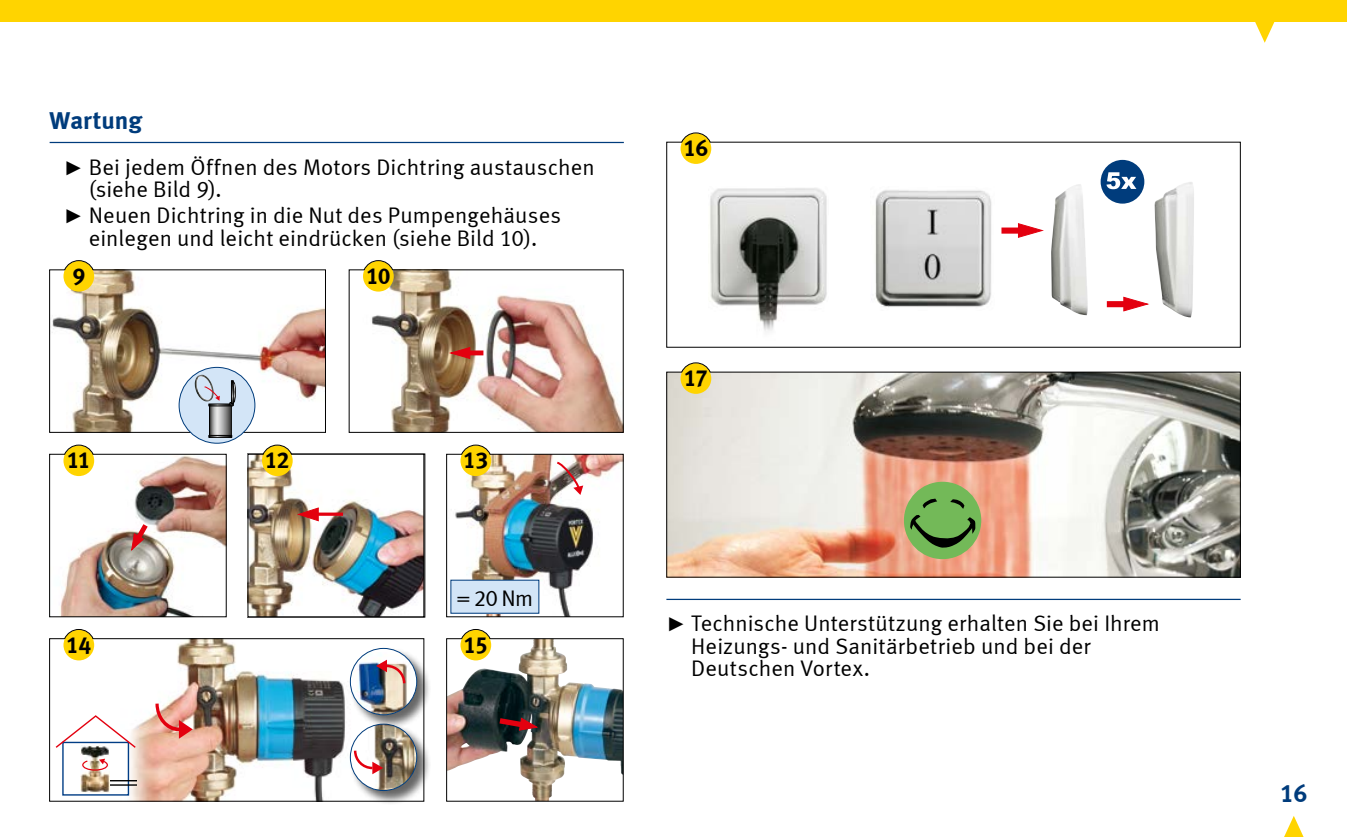
<style>
.page{position:relative;width:1347px;height:837px;background:#fff}
.page>*{position:absolute;margin:0;border:0;box-sizing:border-box;transform-origin:0 0}
.t1{font:700 25px "Meta";color:#003c7c}
.t2{font:25px "Meta Bold LF";color:#003c7c}
.t3{font:23px "Meta Bold LF";letter-spacing:-.05em;color:#000}
.t4{font:22.5px/22.5px "Meta Normal LF";letter-spacing:.005em;color:#000}
.s1{font-family:"Arial";font-size:20px}
</style>
<div class="page">
<img style="left:1051px;top:184px;width:37px;height:131px">
<img style="left:871px;top:190px;width:121px;height:117px">
<img style="left:710px;top:188px;width:117px;height:144px">
<img style="left:1154px;top:182px;width:40px;height:135px">
<svg style="left:1017px;top:223px;width:26px;height:15px"></svg>
<div style="left:1001px;top:227px;width:25px;height:6px;background:#e3000f"></div>
<div style="left:1100px;top:160px;width:44px;height:43px;background:#003c7c;border-radius:50%"></div>
<svg style="left:1106px;top:172px;width:30px;height:17px"></svg>
<div style="left:680px;top:133px;width:31px;height:31px;background:#ffd400;border-radius:50%"></div>
<svg style="left:681px;top:132px;width:30px;height:11px"></svg>
<svg style="left:1122px;top:296px;width:26px;height:16px"></svg>
<div style="left:1106px;top:301px;width:25px;height:6px;background:#e3000f"></div>
<img style="left:668px;top:373px;width:570px;height:202px">
<div style="left:666px;top:371px;width:574px;height:206px;border:1px solid #000"></div>
<hr style="left:666px;top:598px;width:574px;height:1px;background:#003c7c">
<div style="left:904px;top:481px;width:77px;height:78px;background:#73b958;border-radius:50%"></div>
<svg style="left:910px;top:515px;width:65px;height:32px"></svg>
<svg style="left:922px;top:498px;width:15px;height:10px"></svg>
<svg style="left:950px;top:499px;width:14px;height:9px"></svg>
<div style="left:680px;top:363px;width:31px;height:30px;background:#ffd400;border-radius:50%"></div>
<svg style="left:681px;top:362px;width:30px;height:11px"></svg>
<img style="left:450px;top:456px;width:171px;height:159px">
<div style="left:446px;top:454px;width:177px;height:163px;border:1px solid #000"></div>
<img style="left:60px;top:456px;width:164px;height:159px">
<div style="left:49px;top:454px;width:177px;height:163px;border:1px solid #000"></div>
<img style="left:52px;top:271px;width:272px;height:159px">
<div style="left:49px;top:269px;width:277px;height:163px;border:1px solid #000"></div>
<img style="left:363px;top:271px;width:258px;height:159px">
<svg style="left:449px;top:346px;width:22px;height:13px"></svg>
<div style="left:463px;top:350px;width:20px;height:5px;background:#e3000f"></div>
<svg style="left:179px;top:367px;width:76px;height:76px"></svg>
<div style="left:179px;top:367px;width:76px;height:76px;border:1px solid #003c7c;border-radius:50%"></div>
<svg style="left:130px;top:518px;width:22px;height:32px"></svg>
<div style="left:63px;top:261px;width:31px;height:30px;background:#ffd400;border-radius:50%"></div>
<svg style="left:64px;top:260px;width:30px;height:11px"></svg>
<div style="left:363px;top:261px;width:31px;height:30px;background:#ffd400;border-radius:50%"></div>
<svg style="left:363px;top:260px;width:30px;height:11px"></svg>
<div style="left:63px;top:445px;width:31px;height:31px;background:#ffd400;border-radius:50%"></div>
<svg style="left:64px;top:444px;width:30px;height:11px"></svg>
<svg style="left:555px;top:460px;width:28px;height:35px"></svg>
<div style="left:460px;top:445px;width:31px;height:31px;background:#ffd400;border-radius:50%"></div>
<svg style="left:461px;top:444px;width:30px;height:11px"></svg>
<img style="left:121px;top:640px;width:225px;height:159px">
<div style="left:49px;top:638px;width:375px;height:163px;border:1px solid #000"></div>
<div style="left:349px;top:722px;width:82px;height:82px;background:#000;opacity:.6"></div>
<svg style="left:350px;top:723px;width:67px;height:67px"></svg>
<img style="left:357px;top:729px;width:60px;height:61px">
<div style="left:350px;top:723px;width:67px;height:67px;border:1px solid #003c7c;border-radius:50%"></div>
<svg style="left:354px;top:750px;width:29px;height:24px"></svg>
<div style="left:349px;top:647px;width:82px;height:82px;background:#000;opacity:.6"></div>
<img style="left:350px;top:651px;width:67px;height:63px">
<div style="left:350px;top:647px;width:67px;height:68px;border:1px solid #003c7c;border-radius:50%"></div>
<svg style="left:376px;top:659px;width:29px;height:24px"></svg>
<div style="left:63px;top:742px;width:65px;height:52px;background:#fff"></div>
<div style="left:62px;top:741px;width:67px;height:54px;border:1px solid #013d85"></div>
<svg style="left:56px;top:714px;width:81px;height:35px"></svg>
<hr style="left:95px;top:779px;width:42px;height:2px;background:#000">
<hr style="left:95px;top:784px;width:42px;height:1px;background:#000">
<img style="left:81px;top:745px;width:28px;height:46px">
<svg style="left:82px;top:758px;width:26px;height:12px"></svg>
<div style="left:63px;top:629px;width:31px;height:31px;background:#ffd400;border-radius:50%"></div>
<svg style="left:64px;top:629px;width:30px;height:10px"></svg>
<img style="left:250px;top:456px;width:172px;height:159px">
<div style="left:248px;top:454px;width:176px;height:163px;border:1px solid #000"></div>
<div style="left:262px;top:445px;width:31px;height:31px;background:#ffd400;border-radius:50%"></div>
<svg style="left:262px;top:444px;width:30px;height:11px"></svg>
<img style="left:448px;top:640px;width:173px;height:159px">
<div style="left:446px;top:638px;width:177px;height:163px;border:1px solid #000"></div>
<svg style="left:494px;top:714px;width:44px;height:17px"></svg>
<div style="left:460px;top:629px;width:31px;height:31px;background:#ffd400;border-radius:50%"></div>
<svg style="left:461px;top:629px;width:30px;height:10px"></svg>
<svg style="left:154px;top:700px;width:39px;height:38px"></svg>
<svg style="left:297px;top:506px;width:22px;height:21px"></svg>
<hr style="left:313px;top:512px;width:30px;height:3px;background:#e3000f">
<div style="left:451px;top:580px;width:88px;height:33px;background:#d3e5f7"></div>
<hr style="left:50px;top:142px;width:574px;height:1px;background:#003c7c">
<svg style="left:1248px;top:21px;width:33px;height:22px"></svg>
<div style="left:0;top:0;width:1346px;height:21px;background:#ffd400"></div>
<svg style="left:1284px;top:816px;width:19px;height:20px"></svg>
<p class="t1" style="left:50px;top:105px;width:94px">Wartung</p>
<p class="t4" style="left:89px;top:155px;width:507px;text-indent:-25px"><span class="s1">►</span> Bei jedem Öffnen des Motors Dichtring austauschen (siehe Bild 9).</p>
<p class="t4" style="left:64px;top:204px;width:499px;text-align:center"><span class="s1">►</span> Neuen Dichtring in die Nut des Pumpengehäuses einlegen und leicht eindrücken (siehe Bild 10).</p>
<p class="t3" style="left:72px;top:262px;width:14px">9</p>
<p class="t3" style="left:366px;top:262px;width:26px">10</p>
<p class="t3" style="left:67px;top:446px;width:26px">11</p>
<p class="t3" style="left:463px;top:446px;width:27px">13</p>
<p class="t3" style="left:265px;top:446px;width:26px">12</p>
<p class="t3" style="left:66px;top:630px;width:27px">14</p>
<p class="t4" style="left:456px;top:586px;width:78px">= 20 Nm</p>
<p class="t3" style="left:463px;top:631px;width:26px">15</p>
<p class="t3" style="left:683px;top:134px;width:26px">16</p>
<p class="t3" style="left:684px;top:364px;width:26px">17</p>
<p class="t4" style="left:691px;top:611px;width:470px;text-indent:-25px"><span class="s1">►</span> Technische Unterstützung erhalten Sie bei Ihrem<br>Heizungs- und Sanitärbetrieb und bei der<br>Deutschen Vortex.</p>
<p class="t2" style="left:1280px;top:778px;width:29px">16</p>
</div>
